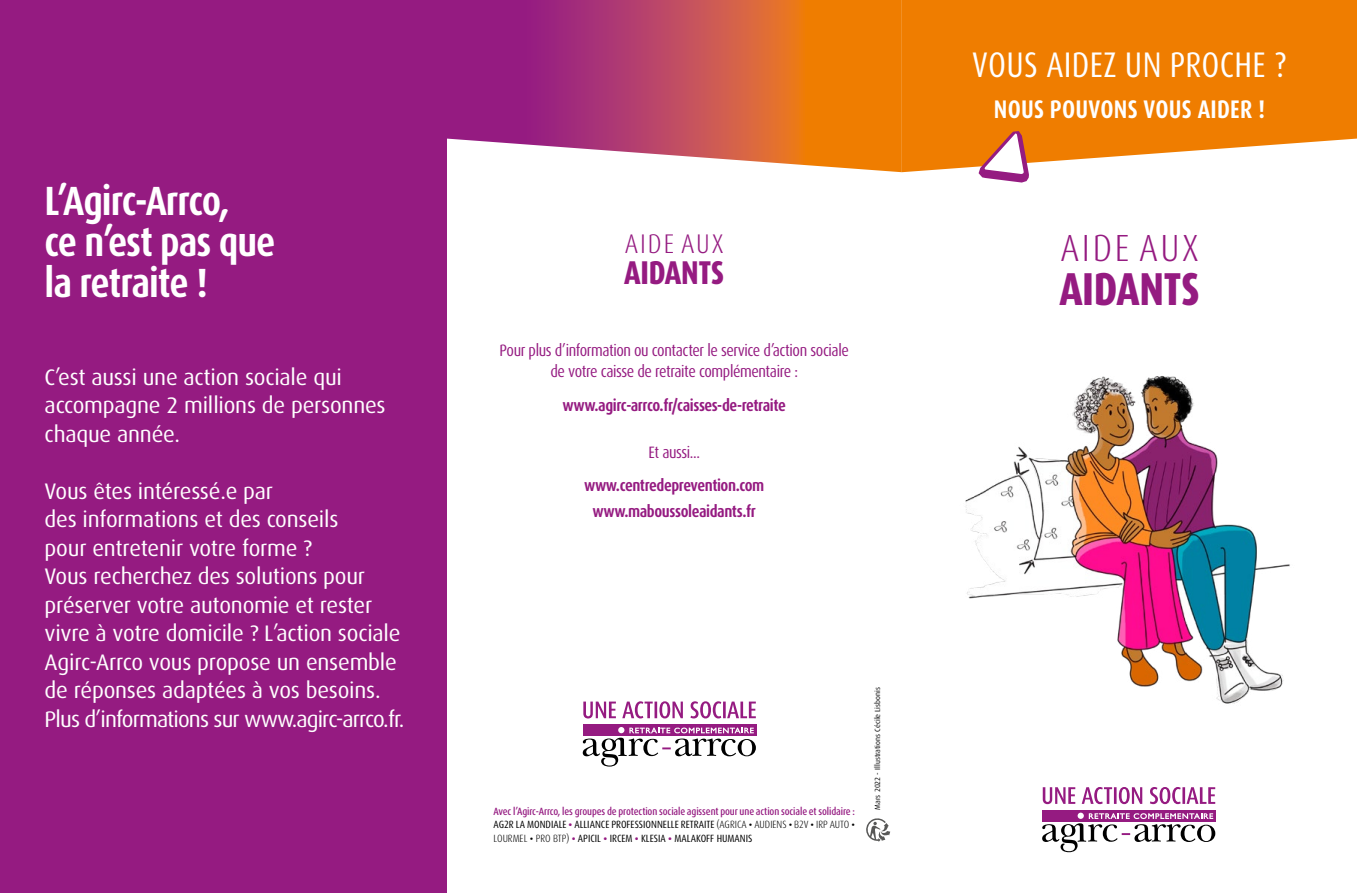
<style>
.page{position:relative;width:1357px;height:893px;background:#fff}
.page>*{position:absolute;margin:0;border:0;box-sizing:border-box;transform-origin:0 0}
.t1{font:800 condensed 46.2px "Dax OT";letter-spacing:-.01em;color:#951b81;scale:.95 1}
.t2{font:700 condensed 40.8px/40.8px "Dax OT";letter-spacing:-.025em;color:#fff}
.t3{font:300 condensed 37.8px "Dax OT";letter-spacing:.07em;color:#951b81}
.t4{font:condensed 35.55px "Dax OT";letter-spacing:.01em;color:#fff;scale:.95 1}
.t5{font:800 condensed 33px "Dax OT";letter-spacing:-.01em;color:#951b81;scale:.95 1}
.t6{font:300 condensed 27px "Dax OT";letter-spacing:.07em;color:#951b81}
.t7{font:700 condensed 25.5px "Dax OT";letter-spacing:.01em;color:#fff;scale:.95 1}
.t8{font:22.5px/28.5px "Dax";letter-spacing:-.01em;color:#fff}
.t9{font:condensed 16.5px/21px "Dax OT";letter-spacing:-.025em;color:#951b81;text-align:center}
.t10{font:700 condensed 16.5px/25.2px "Dax OT";letter-spacing:-.025em;color:#951b81;text-align:center}
.t11{font:500 condensed 10.5px/13.5px "Dax OT";letter-spacing:-.01em;color:#951b81;text-align:justify}
.t12{font:7.5px "Dax";color:#000}
.s1{font-weight:400;color:#000}
.s2{font-weight:700}
.s3{font-weight:300;color:#000}
.s4{color:#000}
</style>
<div class="page">
<svg style="left:901px;top:0;width:455px;height:172px;fill:#ef7d00"></svg>
<svg style="left:446px;top:0;width:455px;height:172px"></svg>
<div style="left:0;top:0;width:446px;height:893px;background:#951b81"></div>
<svg style="left:866px;top:818px;width:24px;height:24px"></svg>
<div style="left:1042px;top:810px;width:173px;height:12px;background:#951b81"></div>
<svg style="left:1042px;top:813px;width:173px;height:39px"></svg>
<svg style="left:1042px;top:787px;width:173px;height:17px"></svg>
<div style="left:583px;top:724px;width:173px;height:12px;background:#951b81"></div>
<svg style="left:582px;top:727px;width:174px;height:40px"></svg>
<svg style="left:583px;top:701px;width:172px;height:17px"></svg>
<svg style="left:971px;top:127px;width:59px;height:56px"></svg>
<img style="left:965px;top:376px;width:325px;height:328px">
<h2 class="t2" style="left:45px;top:181px;width:232px">L’Agirc-Arrco,<br>ce n’est pas que la retraite !</h2>
<p class="t8" style="left:45px;top:363px;width:342px">C’est aussi une action sociale qui accompagne 2 millions de personnes chaque année.</p>
<p class="t8" style="left:45px;top:477px;width:361px">Vous êtes intéressé.e par<br>des informations et des conseils<br>pour entretenir votre forme ?<br>Vous recherchez des solutions pour préserver votre autonomie et rester vivre à votre domicile ? L’action sociale Agirc-Arrco vous propose un ensemble de réponses adaptées à vos besoins.<br>Plus d’informations sur www.agirc-arrco.fr.</p>
<p class="t6" style="left:625px;top:226px;width:100px">AIDE AUX</p>
<h3 class="t5" style="left:624px;top:251px;width:107px">AIDANTS</h3>
<p class="t9" style="left:499px;top:340px;width:351px">Pour plus d’information ou contacter le service d’action sociale de votre caisse de retraite complémentaire :</p>
<p class="t10" style="left:562px;top:393px;width:225px">www.agirc-arrco.fr/caisses-de-retraite</p>
<p class="t9" style="left:648px;top:442px;width:53px">Et aussi...</p>
<p class="t10" style="left:584px;top:473px;width:182px">www.centredeprevention.com www.maboussoleaidants.fr</p>
<p class="t11" style="left:493px;top:805px;width:363px">Avec l’Agirc-Arrco, les groupes de protection sociale agissent pour une action sociale et solidaire :<br><span class="s1">AG2R LA MONDIALE</span> <span class="s2">•</span> <span class="s1">ALLIANCE PROFESSIONNELLE RETRAITE</span> <span class="s3">(AGRICA</span> <span class="s4">•</span> <span class="s3">AUDIENS</span> <span class="s4">•</span> <span class="s3">B2V</span> <span class="s4">•</span> <span class="s3">IRP AUTO</span> <span class="s4">• </span><span class="s3">LOURMEL</span> <span class="s4">•</span> <span class="s3">PRO BTP)</span> <span class="s2">•</span> <span class="s1">APICIL</span> <span class="s2">•</span> <span class="s1">IRCEM</span> <span class="s2">•</span> <span class="s1">KLESIA</span> <span class="s2">•</span> <span class="s1">MALAKOFF HUMANIS</span></p>
<p class="t12" style="left:873px;top:810px;width:124px;rotate:-90deg">Mars 2022 - Illustrations Cécile Lisbonis</p>
<h3 class="t4" style="left:972px;top:42px;width:332px">VOUS AIDEZ UN PROCHE ?</h3>
<p class="t7" style="left:993px;top:93px;width:287px">NOUS POUVONS VOUS AIDER !</p>
<h3 class="t3" style="left:1060px;top:224px;width:140px">AIDE AUX</h3>
<h1 class="t1" style="left:1059px;top:259px;width:149px">AIDANTS</h1>
</div>
